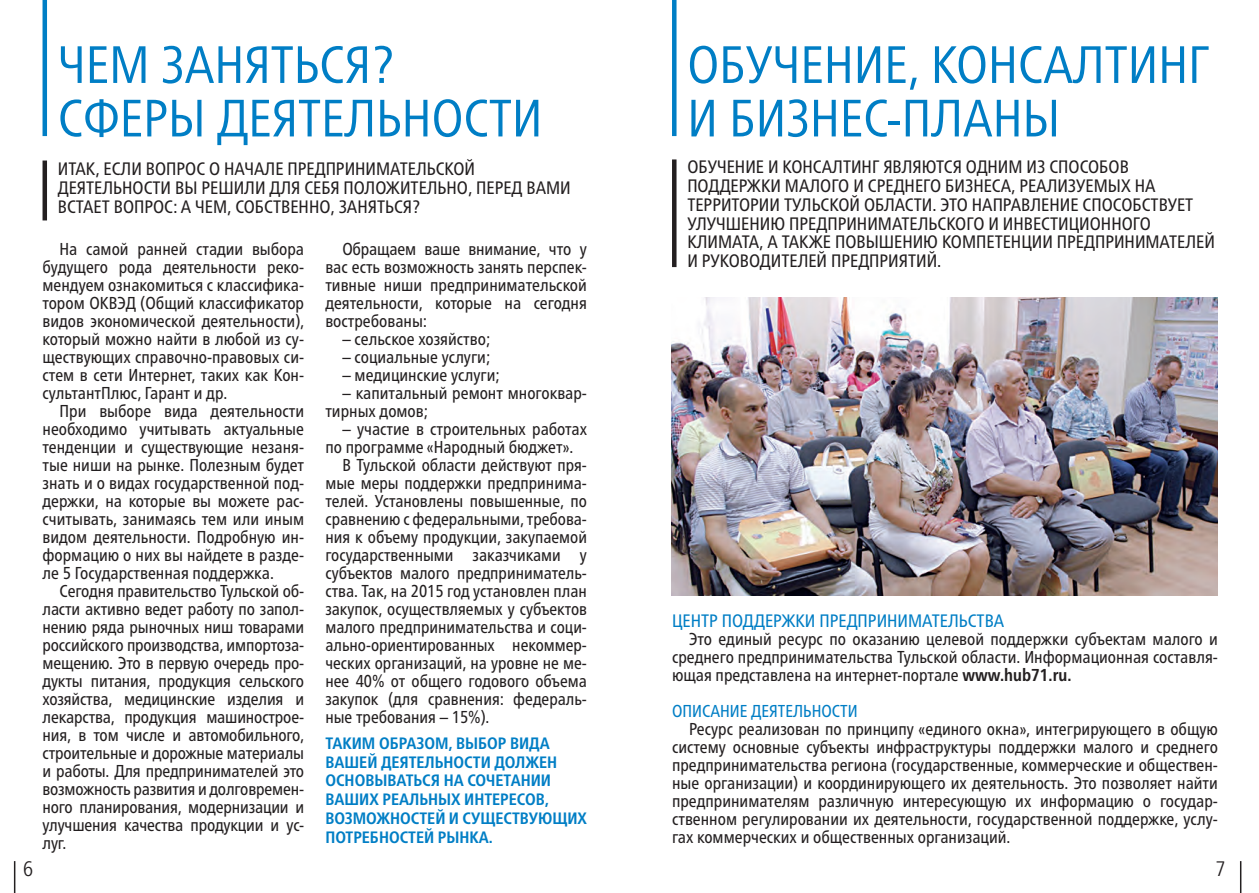
<style>
.page{position:relative;width:1259px;height:893px;background:#fff}
.page>*{position:absolute;margin:0;border:0;box-sizing:border-box;transform-origin:0 0}
.t1{font:condensed 52.5px/53.6px "Frutiger Neue LTW1 G";color:#007ec5}
.t2{font:300 condensed 21px "Frutiger Neue LTW1 G";color:#231f20}
.t3{font:condensed 18px/18.8px "Frutiger Neue LTW1 G";letter-spacing:.085em;color:#231f20}
.t4{font:condensed 18px "Frutiger Neue LTW1 G";color:#007ec5}
.t5{font:condensed 17.25px/18px "Frutiger Neue LTW1 G";color:#231f20;text-align:justify}
.t6{font:condensed 17.25px "Frutiger Neue LTW1 G";color:#007ec5}
.t7{font:700 condensed 16.5px/18.8px "Frutiger Neue LTW1 G";color:#007ec5}
.s1{font-weight:700}
</style>
<div class="page">
<hr style="left:14px;top:861px;width:1px;height:32px;background:#231f20">
<hr style="left:1240px;top:861px;width:1px;height:32px;background:#231f20">
<hr style="left:43px;top:0;width:4px;height:136px;background:#007ec5">
<hr style="left:43px;top:161px;width:4px;height:59px;background:#231f20">
<hr style="left:672px;top:159px;width:4px;height:108px;background:#231f20">
<hr style="left:672px;top:0;width:4px;height:136px;background:#007ec5">
<img style="left:672px;top:297px;width:545px;height:299px">
<h1 class="t1" style="left:58px;top:38px;width:338px">ЧЕМ ЗАНЯТЬСЯ?<br>СФЕРЫ</h1>
<h1 class="t1" style="left:217px;top:91px;width:109px">ДЕЯТЕЛЬНОСТИ</h1>
<p class="t3" style="left:58px;top:160px;width:514px">Итак, если вопрос о начале предпринимательской деятельности вы решили для себя положительно, перед Вами встает вопрос: а чем, собственн</p>
<p class="t3" style="left:319px;top:197px;width:102px">о, заняться?</p>
<p class="t5" style="left:43px;top:239px;width:263px;text-indent:17px">На самой ранней стадии выбора будущего рода деятельности реко&shy;мендуем ознакомиться с классифика&shy;тором ОКВЭД (Общий классификатор видов экономической деятельности), который можно найти в любой из су&shy;ществующих справочно-правовых си&shy;стем в сети Интернет, таких как Кон&shy;сультантПлюс, Гарант и др.</p>
<p class="t5" style="left:43px;top:401px;width:263px;text-indent:17px">При выборе вида деятельности необходимо учитывать актуальные тенденции и существующие незаня&shy;тые ниши на рынке. Полезным будет знать и о видах государственной под&shy;держки, на которые вы можете рас&shy;считывать, занимаясь тем или иным видом деятельности. Подробную ин&shy;формацию о них вы найдете в разде&shy;ле 5 Государственная поддержка.</p>
<p class="t5" style="left:43px;top:581px;width:263px;text-indent:17px">Сегодня правительство Тульской об&shy;ласти активно ведет работу по запол&shy;нению ряда рыночных ниш товарами российского производства, импортоза&shy;мещению. Это в первую очередь про&shy;дукты питания, продукция сельского хозяйства, медицинские изделия и лекарства, продукция машинострое&shy;ния, в том числе и автомобильного, строительные и дорожные материалы и работы. Для предпринимателей это возможность развития и долговремен&shy;ного планирования, модернизации и улучшения качества продукции и ус&shy;луг.</p>
<p class="t5" style="left:325px;top:239px;width:263px;text-indent:17px">Обращаем ваше внимание, что у вас есть возможность занять перспек&shy;тивные ниши предпринимательской деятельности, которые на сегодня востребованы:</p>
<p class="t5" style="left:342px;top:329px;width:149px">– сельское хозяйство;</p>
<p class="t5" style="left:342px;top:347px;width:150px">– социальные услуги;</p>
<p class="t5" style="left:342px;top:365px;width:159px">– медицинские услуги;</p>
<p class="t5" style="left:325px;top:383px;width:263px;text-indent:17px">– капитальный ремонт многоквар&shy;тирных домов;</p>
<p class="t5" style="left:342px;top:419px;width:246px">– участие в строительных работах</p>
<p class="t5" style="left:325px;top:437px;width:249px">по программе «Народный бюджет».</p>
<p class="t5" style="left:342px;top:455px;width:246px">В Тульской области действуют пря-</p>
<p class="t5" style="left:325px;top:473px;width:263px">мые меры поддержки предпринима-</p>
<p class="t5" style="left:325px;top:491px;width:263px">телей. Установлены повышенные, по</p>
<p class="t5" style="left:325px;top:509px;width:263px">сравнению с федеральными, требова-</p>
<p class="t5" style="left:325px;top:527px;width:263px">ния к объему продукции, закупаемой</p>
<p class="t5" style="left:325px;top:545px;width:263px">государственными заказчиками у</p>
<p class="t5" style="left:325px;top:563px;width:263px">субъектов малого предприниматель-</p>
<p class="t5" style="left:325px;top:581px;width:263px">ства. Так, на 2015 год установлен план</p>
<p class="t5" style="left:325px;top:599px;width:263px">закупок, осуществляемых у субъектов</p>
<p class="t5" style="left:325px;top:617px;width:263px">малого предпринимательства и соци-</p>
<p class="t5" style="left:325px;top:635px;width:263px">ально-ориентированных некоммер-</p>
<p class="t5" style="left:325px;top:653px;width:263px">ческих организаций, на уровне не ме-</p>
<p class="t5" style="left:325px;top:671px;width:263px">нее 40% от общего годового объема</p>
<p class="t5" style="left:325px;top:689px;width:263px">закупок (для сравнения: федераль-</p>
<p class="t5" style="left:325px;top:707px;width:165px">ные требования – 15%).</p>
<p class="t7" style="left:325px;top:734px;width:263px">Таким образом, выбор вида вашей деятельности должен основываться на сочетании ваших реальных интересов, возможностей и существующих потребностей рынка.</p>
<h1 class="t1" style="left:687px;top:38px;width:113px">ОБУЧЕНИЕ</h1>
<h1 class="t1" style="left:907px;top:38px;width:51px">, КОНС</h1>
<h1 class="t1" style="left:1043px;top:38px;width:59px">АЛТИН</h1>
<h1 class="t1" style="left:1188px;top:38px;width:22px">Г</h1>
<h1 class="t1" style="left:687px;top:91px;width:336px">И БИЗНЕС-ПЛАНЫ</h1>
<p class="t3" style="left:687px;top:158px;width:441px">Обучен ие и консалтинг являются одним из способов поддержк</p>
<p class="t3" style="left:770px;top:176px;width:385px">и малого и среднего бизнеса, реализуемых на</p>
<p class="t3" style="left:687px;top:195px;width:473px;text-indent:34px">итории Тульской области. Это направлен ие способствует улучшен ию предпринимательского и инвестиционного климата, а также</p>
<p class="t3" style="left:687px;top:195px;width:10px">терр</p>
<p class="t3" style="left:835px;top:233px;width:161px">повышению компетен</p>
<p class="t3" style="left:1021px;top:233px;width:195px">ции предпринимателей</p>
<p class="t3" style="left:687px;top:251px;width:256px">и руководителей предприятий.</p>
<p class="t4" style="left:672px;top:610px;width:62px">ЦЕНТР ПОДД</p>
<p class="t4" style="left:765px;top:610px;width:145px">ЕРЖКИ ПРЕДП РИНИМА</p>
<p class="t4" style="left:931px;top:610px;width:74px">ТЕЛЬСТВА</p>
<p class="t5" style="left:672px;top:630px;width:547px;text-indent:17px">Это единый ресурс по оказанию целевой поддержки субъектам малого и среднего предпринимательства Тульской области. Информационная составля&shy;ющая представлена на интернет-портале <span class="s1">www.hub71.ru.</span></p>
<p class="t6" style="left:672px;top:701px;width:11px">ОПИСА</p>
<p class="t6" style="left:720px;top:701px;width:136px">НИЕ ДЕЯТЕЛЬНОСТИ</p>
<p class="t5" style="left:672px;top:720px;width:547px;text-indent:17px">Ресурс реализован по принципу «единого окна», интегрирующего в общую систему основные субъекты инфраструктуры поддержки малого и среднего предпринимательства региона (государственные, коммерческие и обществен&shy;ные организации) и координирующего их деятельность. Это позволяет найти предпринимателям различную интересующую их информацию о государ&shy;ственном регулировании их деятельности, государственной поддержке, услу&shy;гах коммерческих и общественных организаций.</p>
<p class="t2" style="left:23px;top:856px;width:12px">6</p>
<p class="t2" style="left:1215px;top:856px;width:12px">7</p>
</div>
